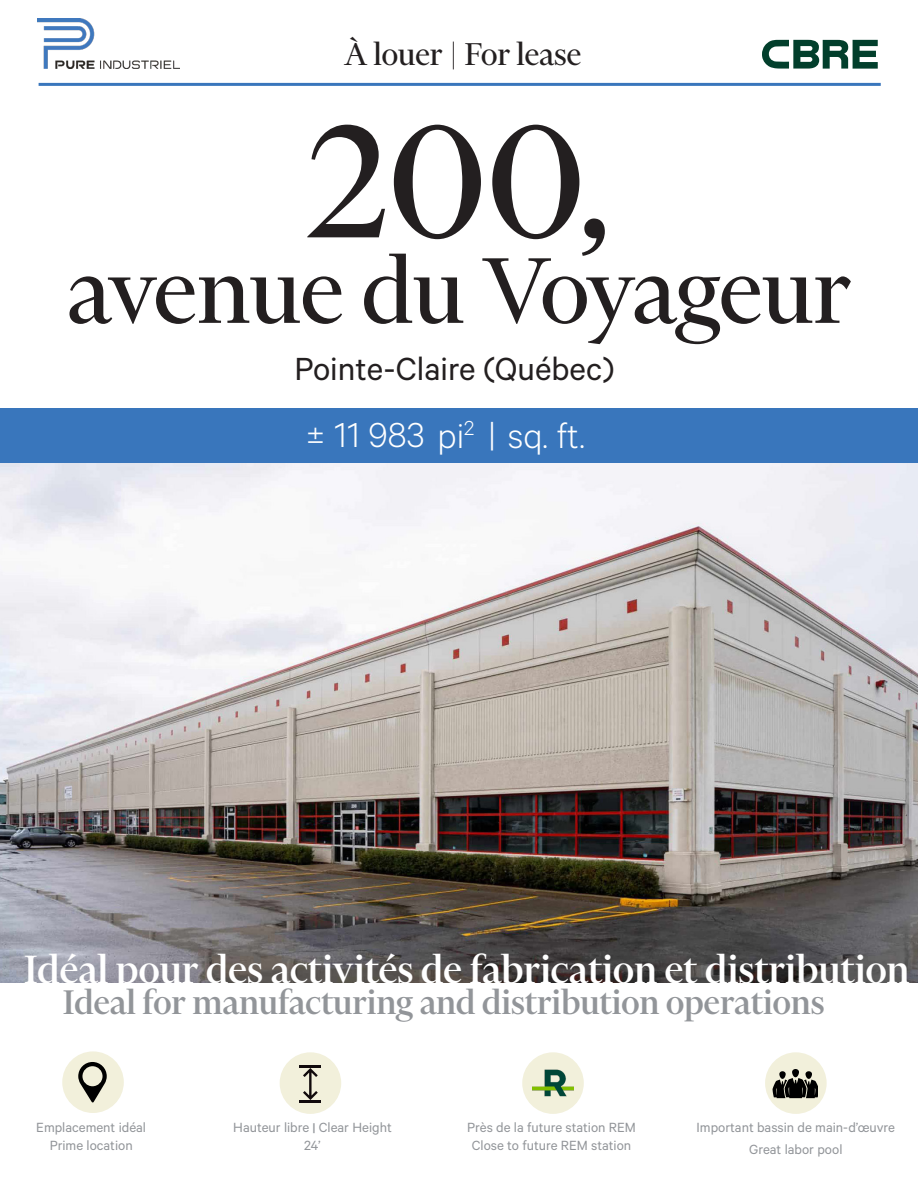
<style>
.page{position:relative;width:918px;height:1188px;background:#fff}
.page>*{position:absolute;margin:0;border:0;box-sizing:border-box;transform-origin:0 0}
.Heading_Large{font:183px "Financier Display";color:#231f20}
.Heading_Large-2{font:106.5px "Financier Display";color:#231f20}
.Heading_Large-3{font:500 45px "Financier Display";color:#fff}
.Heading_Large-4{font:500 39px "Financier Display";color:#929599}
.t1{font:300 39px "Calibre";color:#fff}
.Heading_Large-5{font:36px "Calibre";color:#231f20}
.t2{font:36px "Financier Display";color:#231f20}
.t3{font:15px "Calibre";color:#929599}
.s1{font-weight:500;font-size:13.5px}
</style>
<div class="page">
<img style="left:0;top:462px;width:918px;height:521px">
<svg style="left:762px;top:40px;width:116px;height:29px"></svg>
<hr style="left:39px;top:83px;width:842px;height:3px;background:#3976bc">
<div style="left:0;top:408px;width:918px;height:54px;background:#3976bc"></div>
<img style="left:37px;top:18px;width:142px;height:50px">
<div style="left:62px;top:1051px;width:62px;height:62px;background:#f2f0db;border-radius:50%"></div>
<div style="left:765px;top:1052px;width:62px;height:62px;background:#f2f0db;border-radius:50%"></div>
<div style="left:522px;top:1052px;width:62px;height:62px;background:#f2f0db;border-radius:50%"></div>
<div style="left:280px;top:1052px;width:61px;height:62px;background:#f2f0db;border-radius:50%"></div>
<svg style="left:773px;top:1069px;width:45px;height:29px"></svg>
<svg style="left:78px;top:1062px;width:29px;height:40px"></svg>
<hr style="left:300px;top:1066px;width:21px;height:2px;background:#110a0c">
<hr style="left:300px;top:1100px;width:21px;height:2px;background:#110a0c">
<svg style="left:303px;top:1068px;width:15px;height:32px"></svg>
<img style="left:532px;top:1069px;width:42px;height:28px">
<p class="t2" style="left:344px;top:35px;width:239px">À louer | For lease</p>
<p class="Heading_Large" style="left:307px;top:87px;width:306px">200,</p>
<p class="Heading_Large-2" style="left:67px;top:235px;width:786px">avenue du Voyageur</p>
<p class="Heading_Large-5" style="left:295px;top:348px;width:321px">Pointe-Claire (Québec)</p>
<p class="t1" style="left:305px;top:413px;width:281px">± 11 983 pi<sup>2</sup> | sq. ft.</p>
<p class="Heading_Large-3" style="left:25px;top:946px;width:887px">Idéal pour des activités de fabrication et distribution</p>
<p class="Heading_Large-4" style="left:63px;top:982px;width:763px">Ideal for manufacturing and distribution operations</p>
<p class="t3" style="left:36px;top:1119px;width:111px">Emplacement idéal</p>
<p class="t3" style="left:50px;top:1137px;width:85px">Prime location</p>
<p class="t3" style="left:233px;top:1119px;width:160px">Hauteur libre <span class="s1">|</span> Clear Height</p>
<p class="t3" style="left:304px;top:1137px;width:18px">24’</p>
<p class="t3" style="left:467px;top:1119px;width:170px">Près de la future station REM</p>
<p class="t3" style="left:472px;top:1137px;width:161px">Close to future REM station</p>
<p class="t3" style="left:697px;top:1119px;width:200px">Important bassin de main-d’œuvre</p>
<p class="t3" style="left:749px;top:1140px;width:95px">Great labor pool</p>
</div>
